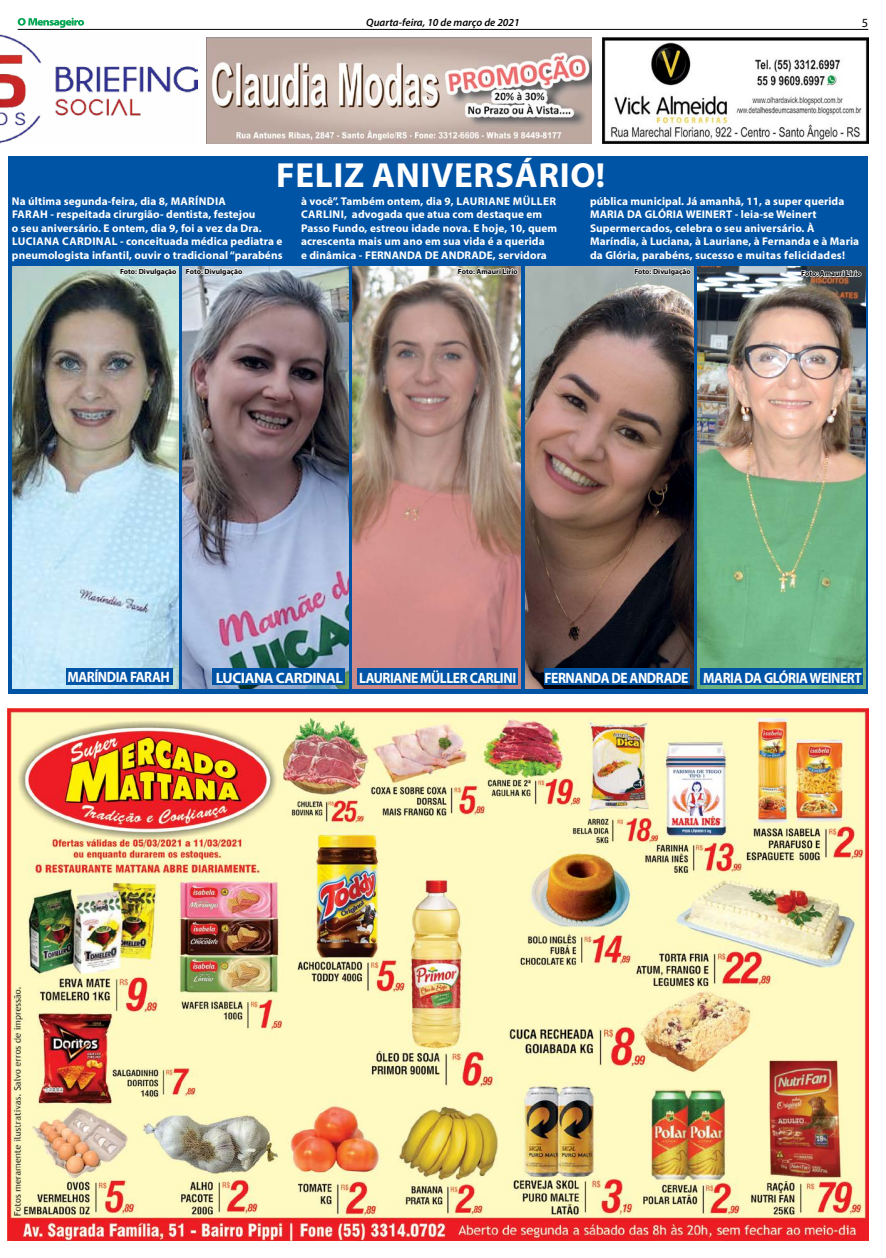
<style>
.page{position:relative;width:886px;height:1258px;background:#fff}
.page>*{position:absolute;margin:0;border:0;box-sizing:border-box;transform-origin:0 0}
.t1{font:700 35px "Myriad Pro";letter-spacing:.02em;color:#fff}
.t2{font:700 15px "Myriad Pro";letter-spacing:-.03em;color:#fff;scale:.9 1}
.t3{font:700 15px "Myriad Pro";letter-spacing:-.03em;color:#fff}
.t4{font:12.5px "Myriad Pro";color:#000}
.t5{font:700 11.25px/13.5px "Myriad Pro";letter-spacing:.01em;color:#fff}
.t6{font:italic 600 10.75px "Myriad Pro";color:#000}
.t7{font:700 7.5px "Myriad Pro";color:#000}
</style>
<div class="page">
<hr style="left:18px;top:29px;width:850px;height:1px;background:#000">
<img style="left:8px;top:708px;width:860px;height:533px">
<img style="left:207px;top:38px;width:384px;height:106px">
<img style="left:603px;top:38px;width:265px;height:106px">
<img style="left:0;top:34px;width:197px;height:110px">
<svg style="left:18px;top:18px;width:66px;height:10px"></svg>
<div style="left:9px;top:156px;width:859px;height:538px;background:#0054a6"></div>
<img style="left:12px;top:266px;width:166px;height:423px">
<img style="left:182px;top:266px;width:166px;height:423px">
<img style="left:353px;top:266px;width:168px;height:423px">
<img style="left:525px;top:267px;width:168px;height:422px">
<img style="left:697px;top:267px;width:169px;height:422px">
<div style="left:212px;top:668px;width:133px;height:16px;background:#0054a6"></div>
<div style="left:356px;top:668px;width:161px;height:16px;background:#0054a6"></div>
<div style="left:66px;top:668px;width:107px;height:17px;background:#0054a6"></div>
<div style="left:544px;top:668px;width:145px;height:17px;background:#0054a6"></div>
<div style="left:700px;top:668px;width:163px;height:17px;background:#0054a6"></div>
<svg style="left:800px;top:266px;width:62px;height:15px"></svg>
<svg style="left:457px;top:266px;width:62px;height:13px"></svg>
<svg style="left:634px;top:266px;width:58px;height:11px"></svg>
<svg style="left:119px;top:266px;width:58px;height:11px"></svg>
<svg style="left:185px;top:266px;width:58px;height:11px"></svg>
<p class="t6" style="left:366px;top:15px;width:155px">Quarta-feira, 10 de março de 2021</p>
<p class="t4" style="left:862px;top:15px;width:8px">5</p>
<h1 class="t1" style="left:276px;top:153px;width:330px">FELIZ ANIVERSÁRIO!</h1>
<p class="t5" style="left:12px;top:194px;width:272px">Na última segunda-feira, dia 8, MARÍNDIA<br>FARAH - respeitada cirurgião- dentista, festejou<br>o seu aniversário. E ontem, dia 9, foi a vez da Dra.<br>LUCIANA CARDINAL - conceituada médica pediatra e pneumologista infantil, ouvir o tradicional “parabéns</p>
<p class="t5" style="left:301px;top:194px;width:258px">à você”. Também ontem, dia 9, LAURIANE MÜLLER CARLINI, advogada que atua com destaque em Passo Fundo, estreou idade nova. E hoje, 10, quem acrescenta mais um ano em sua vida é a querida<br>e dinâmica - FERNANDA DE ANDRADE, servidora</p>
<p class="t5" style="left:590px;top:194px;width:271px">pública municipal. Já amanhã, 11, a super querida MARIA DA GLÓRIA WEINERT - leia-se Weinert Supermercados, celebra o seu aniversário. À Maríndia, à Luciana, à Lauriane, à Fernanda e à Maria da Glória, parabéns, sucesso e muitas felicidades!</p>
<p class="t7" style="left:120px;top:267px;width:58px">Foto: Divulgação</p>
<p class="t7" style="left:186px;top:267px;width:58px">Foto: Divulgação</p>
<p class="t7" style="left:458px;top:267px;width:61px">Foto: Amauri Lirio</p>
<p class="t7" style="left:634px;top:267px;width:58px">Foto: Divulgação</p>
<p class="t7" style="left:801px;top:269px;width:61px">Foto: Amauri Lirio</p>
<h2 class="t2" style="left:67px;top:667px;width:115px">MARÍNDIA FARAH</h2>
<h2 class="t3" style="left:216px;top:668px;width:302px">LUCIANA CARDINAL LAURIANE MÜLLER CARLINI</h2>
<h2 class="t2" style="left:544px;top:668px;width:354px">FERNANDA DE ANDRADE MARIA DA GLÓRIA WEINERT</h2>
</div>
